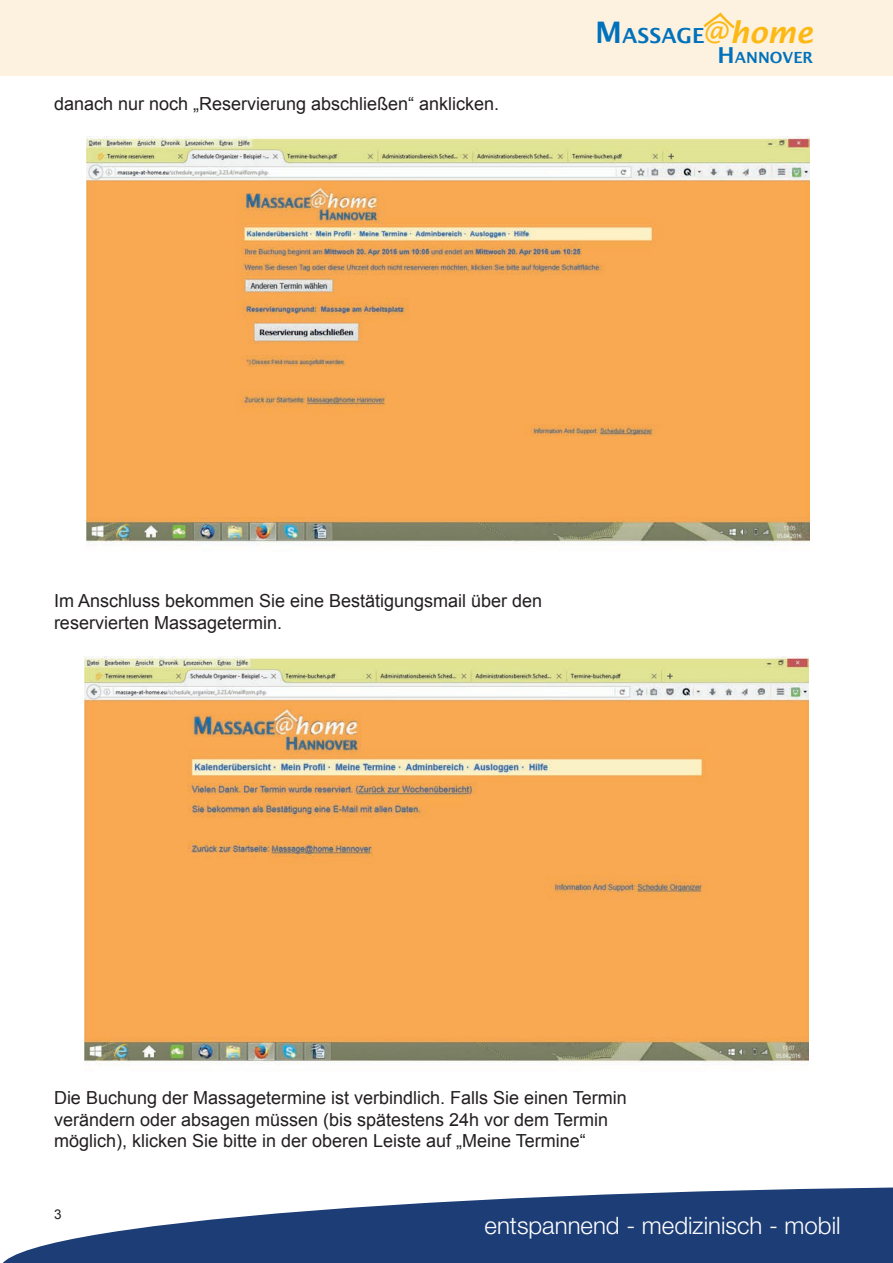
<style>
.page{position:relative;width:893px;height:1263px;background:#fff}
.page>*{position:absolute;margin:0;border:0;box-sizing:border-box;transform-origin:0 0}
.t1{font:300 24px "Helvetica Neue LT Pro";color:#fff}
.t2{font:600 20.85px "Lucida Sans";color:#0072bc}
.t3{font:18px/21.6px "Arial";color:#231f20}
.t4{font:600 15.45px "Lucida Sans";color:#0072bc}
.t5{font:13.5px "Arial";color:#231f20}
.s1{font-size:29.7px}
.s2{font-size:29.7px;color:#fcb814}
.s3{font-style:italic;font-size:29.7px;color:#fcb814}
.s4{font-size:22.05px}
</style>
<div class="page">
<svg style="left:3px;top:1187px;width:890px;height:76px;fill:#1d3d76"></svg>
<div style="left:0;top:0;width:893px;height:76px;background:#fdf1e0"></div>
<svg style="left:703px;top:12px;width:32px;height:17px"></svg>
<img style="left:87px;top:137px;width:723px;height:409px">
<img style="left:85px;top:657px;width:723px;height:406px">
<p class="t3" style="left:54px;top:93px;width:447px">danach nur noch „Reservierung abschließen“ anklicken.</p>
<p class="t2" style="left:595px;top:24px;width:219px"><span class="s1">M</span>ASSAGE<span class="s2">@</span><span class="s3">home</span></p>
<p class="t4" style="left:718px;top:49px;width:97px"><span class="s4">H</span>ANNOVER</p>
<p class="t3" style="left:54px;top:590px;width:490px">Im Anschluss bekommen Sie eine Bestätigungsmail über den reservierten Massagetermin.</p>
<p class="t3" style="left:54px;top:1087px;width:574px">Die Buchung der Massagetermine ist verbindlich. Falls Sie einen Termin verändern oder absagen müssen (bis spätestens 24h vor dem Termin möglich), klicken Sie bitte in der oberen Leiste auf „Meine Termine“</p>
<p class="t5" style="left:54px;top:1205px;width:9px">3</p>
<h1 class="t1" style="left:485px;top:1211px;width:357px">entspannend - medizinisch - mobil</h1>
</div>
